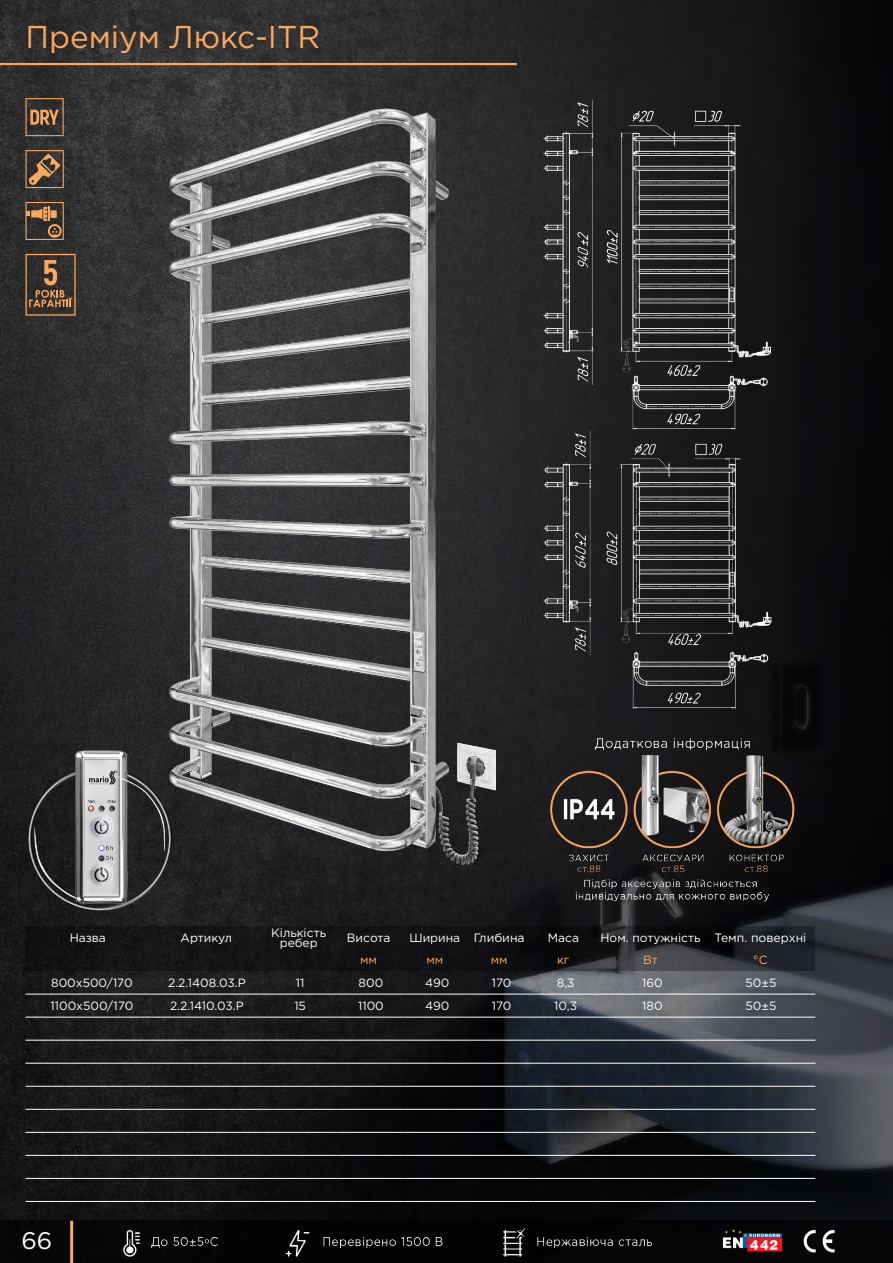
<style>
.page{position:relative;width:893px;height:1263px;background:#fff}
.page>*{position:absolute;margin:0;border:0;box-sizing:border-box;transform-origin:0 0}
.t1{font:31.5px "Gotham Pro";color:#faa85f}
.t2{font:23.85px "Gotham Pro";color:#fff}
.t3{font:12.15px "Gotham Pro";color:#fff}
.t4{font:12px/10.5px "Gotham Pro";color:#fff;text-align:center}
.t5{font:12px "Gotham Pro";color:#faa85f}
.s1{font-size:12px}
.s2{font-size:12.15px}
</style>
<div class="page">
<img style="left:0;top:0;width:893px;height:1221px">
<div style="left:0;top:1221px;width:893px;height:42px;background:#050608"></div>
<img style="left:722px;top:1229px;width:113px;height:23px">
<img style="left:541px;top:724px;width:274px;height:187px">
<hr style="left:0;top:63px;width:517px;height:2px;background:#faa85f">
<hr style="left:70px;top:1221px;width:3px;height:42px;background:#faa85f">
<img style="left:73px;top:1221px;width:580px;height:42px">
<svg style="left:26px;top:926px;width:789px;height:45px;background:#17171a"></svg>
<img style="left:169px;top:108px;width:327px;height:756px">
<hr style="left:26px;top:994px;width:125px;height:1px;background:#fff">
<hr style="left:151px;top:994px;width:112px;height:1px;background:#fff">
<hr style="left:263px;top:994px;width:74px;height:1px;background:#fff">
<hr style="left:338px;top:994px;width:66px;height:1px;background:#fff">
<hr style="left:404px;top:994px;width:66px;height:1px;background:#fff">
<hr style="left:470px;top:994px;width:63px;height:1px;background:#fff">
<hr style="left:533px;top:994px;width:65px;height:1px;background:#fff">
<hr style="left:598px;top:994px;width:109px;height:1px;background:#fff">
<hr style="left:707px;top:994px;width:108px;height:1px;background:#fff">
<hr style="left:26px;top:1017px;width:125px;height:1px;background:#fff">
<hr style="left:151px;top:1017px;width:112px;height:1px;background:#fff">
<hr style="left:263px;top:1017px;width:74px;height:1px;background:#fff">
<hr style="left:338px;top:1017px;width:66px;height:1px;background:#fff">
<hr style="left:404px;top:1017px;width:66px;height:1px;background:#fff">
<hr style="left:470px;top:1017px;width:63px;height:1px;background:#fff">
<hr style="left:533px;top:1017px;width:65px;height:1px;background:#fff">
<hr style="left:598px;top:1017px;width:109px;height:1px;background:#fff">
<hr style="left:707px;top:1017px;width:108px;height:1px;background:#fff">
<hr style="left:26px;top:1040px;width:125px;height:1px;background:#fff">
<hr style="left:151px;top:1040px;width:112px;height:1px;background:#fff">
<hr style="left:263px;top:1040px;width:74px;height:1px;background:#fff">
<hr style="left:338px;top:1040px;width:66px;height:1px;background:#fff">
<hr style="left:404px;top:1040px;width:66px;height:1px;background:#fff">
<hr style="left:470px;top:1040px;width:63px;height:1px;background:#fff">
<hr style="left:533px;top:1040px;width:65px;height:1px;background:#fff">
<hr style="left:598px;top:1040px;width:109px;height:1px;background:#fff">
<hr style="left:707px;top:1040px;width:108px;height:1px;background:#fff">
<hr style="left:26px;top:1063px;width:125px;height:1px;background:#fff">
<hr style="left:151px;top:1063px;width:112px;height:1px;background:#fff">
<hr style="left:263px;top:1063px;width:74px;height:1px;background:#fff">
<hr style="left:338px;top:1063px;width:66px;height:1px;background:#fff">
<hr style="left:404px;top:1063px;width:66px;height:1px;background:#fff">
<hr style="left:470px;top:1063px;width:63px;height:1px;background:#fff">
<hr style="left:533px;top:1063px;width:65px;height:1px;background:#fff">
<hr style="left:598px;top:1063px;width:109px;height:1px;background:#fff">
<hr style="left:707px;top:1063px;width:108px;height:1px;background:#fff">
<hr style="left:26px;top:1086px;width:125px;height:1px;background:#fff">
<hr style="left:151px;top:1086px;width:112px;height:1px;background:#fff">
<hr style="left:263px;top:1086px;width:74px;height:1px;background:#fff">
<hr style="left:338px;top:1086px;width:66px;height:1px;background:#fff">
<hr style="left:404px;top:1086px;width:66px;height:1px;background:#fff">
<hr style="left:470px;top:1086px;width:63px;height:1px;background:#fff">
<hr style="left:533px;top:1086px;width:65px;height:1px;background:#fff">
<hr style="left:598px;top:1086px;width:109px;height:1px;background:#fff">
<hr style="left:707px;top:1086px;width:108px;height:1px;background:#fff">
<hr style="left:26px;top:1109px;width:125px;height:1px;background:#fff">
<hr style="left:151px;top:1109px;width:112px;height:1px;background:#fff">
<hr style="left:263px;top:1109px;width:74px;height:1px;background:#fff">
<hr style="left:338px;top:1109px;width:66px;height:1px;background:#fff">
<hr style="left:404px;top:1109px;width:66px;height:1px;background:#fff">
<hr style="left:470px;top:1109px;width:63px;height:1px;background:#fff">
<hr style="left:533px;top:1109px;width:65px;height:1px;background:#fff">
<hr style="left:598px;top:1109px;width:109px;height:1px;background:#fff">
<hr style="left:707px;top:1109px;width:108px;height:1px;background:#fff">
<hr style="left:26px;top:1132px;width:125px;height:1px;background:#fff">
<hr style="left:151px;top:1132px;width:112px;height:1px;background:#fff">
<hr style="left:263px;top:1132px;width:74px;height:1px;background:#fff">
<hr style="left:338px;top:1132px;width:66px;height:1px;background:#fff">
<hr style="left:404px;top:1132px;width:66px;height:1px;background:#fff">
<hr style="left:470px;top:1132px;width:63px;height:1px;background:#fff">
<hr style="left:533px;top:1132px;width:65px;height:1px;background:#fff">
<hr style="left:598px;top:1132px;width:109px;height:1px;background:#fff">
<hr style="left:707px;top:1132px;width:108px;height:1px;background:#fff">
<hr style="left:26px;top:1155px;width:125px;height:1px;background:#fff">
<hr style="left:151px;top:1155px;width:112px;height:1px;background:#fff">
<hr style="left:263px;top:1155px;width:74px;height:1px;background:#fff">
<hr style="left:338px;top:1155px;width:66px;height:1px;background:#fff">
<hr style="left:404px;top:1155px;width:66px;height:1px;background:#fff">
<hr style="left:470px;top:1155px;width:63px;height:1px;background:#fff">
<hr style="left:533px;top:1155px;width:65px;height:1px;background:#fff">
<hr style="left:598px;top:1155px;width:109px;height:1px;background:#fff">
<hr style="left:707px;top:1155px;width:108px;height:1px;background:#fff">
<hr style="left:26px;top:1178px;width:125px;height:1px;background:#fff">
<hr style="left:151px;top:1178px;width:112px;height:1px;background:#fff">
<hr style="left:263px;top:1178px;width:74px;height:1px;background:#fff">
<hr style="left:338px;top:1178px;width:66px;height:1px;background:#fff">
<hr style="left:404px;top:1178px;width:66px;height:1px;background:#fff">
<hr style="left:470px;top:1178px;width:63px;height:1px;background:#fff">
<hr style="left:533px;top:1178px;width:65px;height:1px;background:#fff">
<hr style="left:598px;top:1178px;width:109px;height:1px;background:#fff">
<hr style="left:707px;top:1178px;width:108px;height:1px;background:#fff">
<hr style="left:26px;top:1201px;width:125px;height:1px;background:#fff">
<hr style="left:151px;top:1201px;width:112px;height:1px;background:#fff">
<hr style="left:263px;top:1201px;width:74px;height:1px;background:#fff">
<hr style="left:338px;top:1201px;width:66px;height:1px;background:#fff">
<hr style="left:404px;top:1201px;width:66px;height:1px;background:#fff">
<hr style="left:470px;top:1201px;width:63px;height:1px;background:#fff">
<hr style="left:533px;top:1201px;width:65px;height:1px;background:#fff">
<hr style="left:598px;top:1201px;width:109px;height:1px;background:#fff">
<hr style="left:707px;top:1201px;width:108px;height:1px;background:#fff">
<img style="left:543px;top:99px;width:227px;height:331px">
<img style="left:543px;top:431px;width:244px;height:278px">
<svg style="left:26px;top:98px;width:38px;height:38px"></svg>
<svg style="left:26px;top:150px;width:38px;height:38px"></svg>
<svg style="left:26px;top:254px;width:50px;height:62px;background:#5d4a39"></svg>
<img style="left:29px;top:750px;width:143px;height:160px">
<svg style="left:26px;top:202px;width:38px;height:38px"></svg>
<h1 class="t1" style="left:26px;top:20px;width:296px">Преміум Люкс-ІTR</h1>
<p class="t4" style="left:70px;top:932px;width:38px">Назва</p>
<p class="t4" style="left:181px;top:932px;width:53px">Артикул</p>
<p class="t4" style="left:271px;top:927px;width:56px">Кількість ребер</p>
<p class="t4" style="left:347px;top:932px;width:45px">Висота</p>
<p class="t3" style="left:409px;top:931px;width:117px"><span class="s1">Ширина</span> Глибина</p>
<p class="t4" style="left:548px;top:932px;width:33px">Маса</p>
<p class="t4" style="left:600px;top:932px;width:207px">Ном. потужність <span class="s2">Темп. поверхні</span></p>
<p class="t5" style="left:360px;top:953px;width:18px">мм</p>
<p class="t5" style="left:426px;top:953px;width:18px">мм</p>
<p class="t5" style="left:491px;top:953px;width:18px">мм</p>
<p class="t5" style="left:557px;top:953px;width:14px">кг</p>
<p class="t5" style="left:643px;top:953px;width:16px">Вт</p>
<p class="t5" style="left:753px;top:953px;width:16px">°С</p>
<p class="t4" style="left:51px;top:977px;width:83px">800х500/170</p>
<p class="t4" style="left:168px;top:977px;width:79px">2.2.1408.03.P</p>
<p class="t4" style="left:296px;top:977px;width:10px">11</p>
<p class="t4" style="left:359px;top:977px;width:26px">800</p>
<p class="t4" style="left:425px;top:977px;width:26px">490</p>
<p class="t4" style="left:492px;top:977px;width:21px">170</p>
<p class="t4" style="left:557px;top:977px;width:19px">8,3</p>
<p class="t4" style="left:642px;top:977px;width:22px">160</p>
<p class="t4" style="left:746px;top:977px;width:32px">50±5</p>
<p class="t4" style="left:51px;top:1000px;width:84px">1100х500/170</p>
<p class="t4" style="left:170px;top:1000px;width:75px">2.2.1410.03.P</p>
<p class="t4" style="left:294px;top:1000px;width:13px">15</p>
<p class="t4" style="left:358px;top:1000px;width:27px">1100</p>
<p class="t4" style="left:425px;top:1000px;width:26px">490</p>
<p class="t4" style="left:492px;top:1000px;width:21px">170</p>
<p class="t4" style="left:554px;top:1000px;width:24px">10,3</p>
<p class="t4" style="left:642px;top:1000px;width:22px">180</p>
<p class="t4" style="left:746px;top:1000px;width:32px">50±5</p>
<h2 class="t2" style="left:21px;top:1227px;width:32px">66</h2>
</div>
